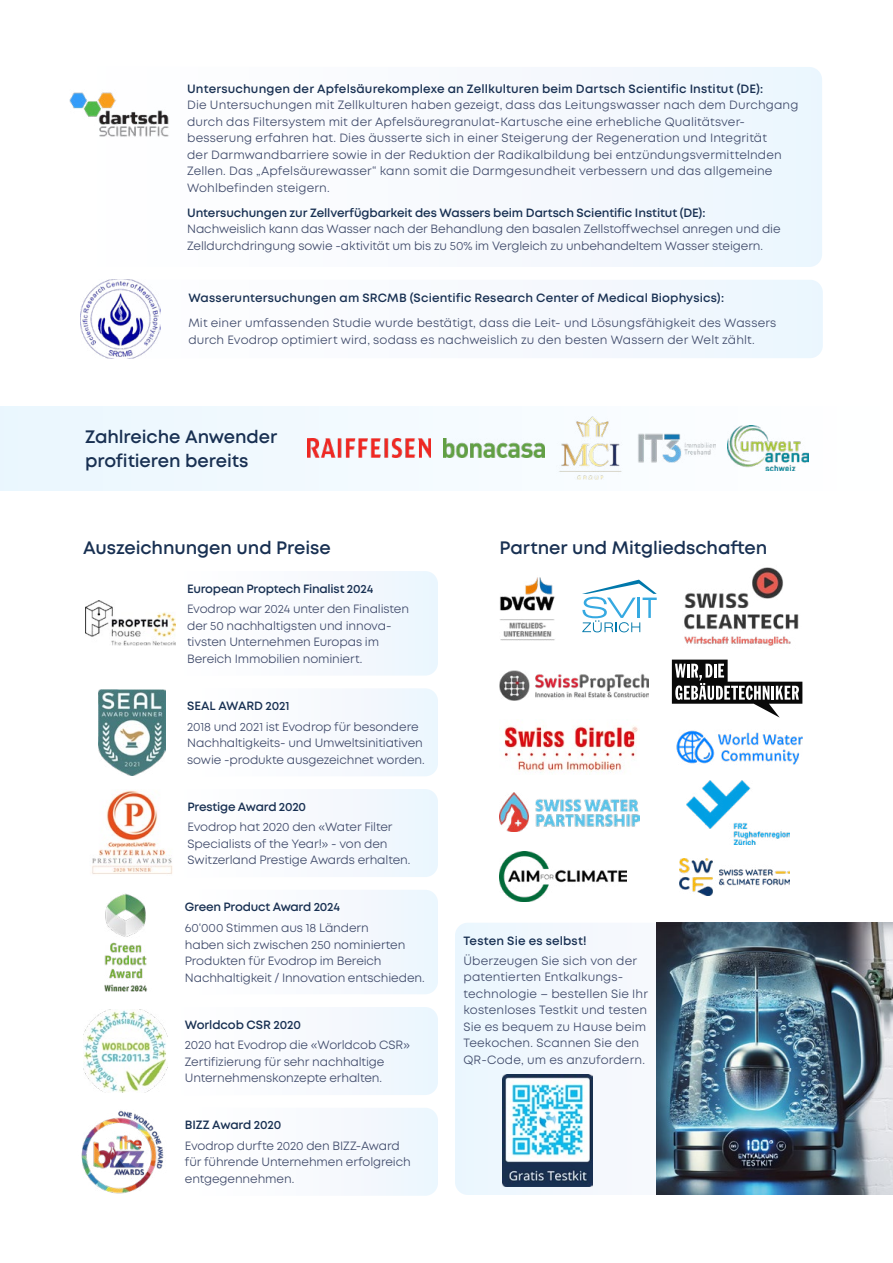
<style>
.page{position:relative;width:893px;height:1263px;background:#fff}
.page>*{position:absolute;margin:0;border:0;box-sizing:border-box;transform-origin:0 0}
.t1{font:600 18px/24px "Mont";letter-spacing:-.005em;color:#183052}
.t2{font:12px/16.5px "Mont";letter-spacing:-.005em;color:#3f4a6a}
.t3{font:600 12px "Mont";color:#183052}
.t4{font:600 12px "Mont";letter-spacing:-.02em;color:#183052}
</style>
<div class="page">
<div style="left:455px;top:923px;width:202px;height:272px;background:#f2f7fd"></div>
<div style="left:0;top:406px;width:893px;height:84px;background:#f3faff"></div>
<img style="left:638px;top:433px;width:77px;height:30px">
<img style="left:728px;top:425px;width:81px;height:46px">
<img style="left:559px;top:416px;width:63px;height:64px">
<img style="left:504px;top:725px;width:134px;height:48px">
<img style="left:676px;top:730px;width:127px;height:34px">
<img style="left:500px;top:793px;width:140px;height:39px">
<img style="left:687px;top:781px;width:102px;height:63px">
<img style="left:500px;top:670px;width:148px;height:31px">
<svg style="left:672px;top:660px;width:130px;height:58px"></svg>
<img style="left:500px;top:851px;width:127px;height:51px">
<img style="left:679px;top:858px;width:110px;height:37px">
<img style="left:684px;top:567px;width:115px;height:79px">
<svg style="left:582px;top:580px;width:75px;height:52px"></svg>
<img style="left:500px;top:577px;width:55px;height:64px">
<div style="left:582px;top:67px;width:240px;height:200px;background:#f0f7fd"></div>
<img style="left:69px;top:92px;width:100px;height:45px">
<svg style="left:160px;top:280px;width:663px;height:78px"></svg>
<img style="left:80px;top:280px;width:80px;height:78px">
<div style="left:361px;top:1108px;width:77px;height:88px;background:#f0f7fd"></div>
<img style="left:81px;top:1110px;width:83px;height:84px">
<div style="left:350px;top:789px;width:88px;height:88px;background:#eff7fd"></div>
<img style="left:92px;top:790px;width:81px;height:84px">
<div style="left:349px;top:1007px;width:89px;height:88px;background:#eff7fd"></div>
<img style="left:84px;top:1009px;width:83px;height:84px">
<div style="left:361px;top:688px;width:77px;height:88px;background:#f0f7fd"></div>
<img style="left:99px;top:690px;width:66px;height:85px">
<svg style="left:175px;top:571px;width:263px;height:104px"></svg>
<img style="left:85px;top:601px;width:90px;height:45px">
<div style="left:361px;top:890px;width:77px;height:104px;background:#f0f7fd"></div>
<img style="left:104px;top:893px;width:44px;height:99px">
<img style="left:443px;top:439px;width:101px;height:18px">
<img style="left:307px;top:439px;width:123px;height:18px">
<img style="left:657px;top:923px;width:236px;height:272px">
<img style="left:503px;top:1074px;width:89px;height:112px">
<p class="t3" style="left:187px;top:81px;width:578px">Untersuchungen der Apfelsäurekomplexe an Zellkulturen beim Dartsch Scientific Institut (DE):</p>
<p class="t2" style="left:187px;top:97px;width:613px">Die Untersuchungen mit Zellkulturen haben gezeigt, dass das Leitungswasser nach dem Durchgang durch das Filtersystem mit der Apfelsäuregranulat-Kartusche eine erhebliche Qualitätsver&shy;besserung erfahren hat. Dies äusserte sich in einer Steigerung der Regeneration und Integrität<br>der Darmwandbarriere sowie in der Reduktion der Radikalbildung bei entzündungsvermittelnden Zellen. Das „Apfelsäurewasser“ kann somit die Darmgesundheit verbessern und das allgemeine Wohlbefinden steigern.</p>
<p class="t3" style="left:187px;top:205px;width:520px">Untersuchungen zur Zellverfügbarkeit des Wassers beim Dartsch Scientific Institut (DE):</p>
<p class="t2" style="left:187px;top:221px;width:595px">Nachweislich kann das Wasser nach der Behandlung den basalen Zellstoffwechsel anregen und die<br>Zelldurchdringung sowie -aktivität um bis zu 50% im Vergleich zu unbehandeltem Wasser steigern.</p>
<p class="t3" style="left:188px;top:290px;width:537px">Wasseruntersuchungen am SRCMB (Scientific Research Center of Medical Biophysics):</p>
<p class="t2" style="left:188px;top:315px;width:589px">Mit einer umfassenden Studie wurde bestätigt, dass die Leit- und Lösungsfähigkeit des Wassers durch Evodrop optimiert wird, sodass es nachweislich zu den besten Wassern der Welt zählt.</p>
<h1 class="t1" style="left:85px;top:424px;width:194px">Zahlreiche Anwender profitieren bereits</h1>
<h1 class="t1" style="left:83px;top:535px;width:249px">Auszeichnungen und Preise</h1>
<p class="t4" style="left:187px;top:581px;width:188px">European Proptech Finalist 2024</p>
<p class="t2" style="left:187px;top:601px;width:224px">Evodrop war 2024 unter den Finalisten der 50 nachhaltigsten und innova&shy;tivsten Unternehmen Europas im Bereich Immobilien nominiert.</p>
<p class="t3" style="left:187px;top:698px;width:104px">SEAL AWARD 2021</p>
<p class="t2" style="left:187px;top:718px;width:239px">2018 und 2021 ist Evodrop für besondere<br>Nachhaltigkeits- und Umweltsinitiativen sowie -produkte ausgezeichnet worden.</p>
<p class="t4" style="left:188px;top:798px;width:120px">Prestige Award 2020</p>
<p class="t2" style="left:188px;top:819px;width:224px">Evodrop hat 2020 den «Water Filter<br>Specialists of the Year!» - von den<br>Switzerland Prestige Awards erhalten.</p>
<p class="t4" style="left:185px;top:899px;width:157px">Green Product Award 2024</p>
<p class="t2" style="left:185px;top:920px;width:242px">60‘000 Stimmen aus 18 Ländern<br>haben sich zwischen 250 nominierten Produkten für Evodrop im Bereich Nachhaltigkeit / Innovation entschieden.</p>
<p class="t3" style="left:185px;top:1016px;width:118px">Worldcob CSR 2020</p>
<p class="t2" style="left:185px;top:1037px;width:227px">2020 hat Evodrop die «Worldcob CSR»<br>Zertifizierung für sehr nachhaltige<br>Unternehmenskonzepte erhalten.</p>
<p class="t3" style="left:185px;top:1117px;width:98px">BIZZ Award 2020</p>
<p class="t2" style="left:185px;top:1137px;width:227px">Evodrop durfte 2020 den BIZZ-Award für führende Unternehmen erfolgreich entgegennehmen.</p>
<h1 class="t1" style="left:500px;top:535px;width:269px">Partner und Mitgliedschaften</h1>
<p class="t3" style="left:463px;top:933px;width:125px">Testen Sie es selbst!</p>
<p class="t2" style="left:463px;top:952px;width:186px">Überzeugen Sie sich von der patentierten Entkalkungs&shy;technologie – bestellen Sie Ihr kostenloses Testkit und testen<br>Sie es bequem zu Hause beim<br>Teekochen. Scannen Sie den<br>QR-Code, um es anzufordern.</p>
</div>
